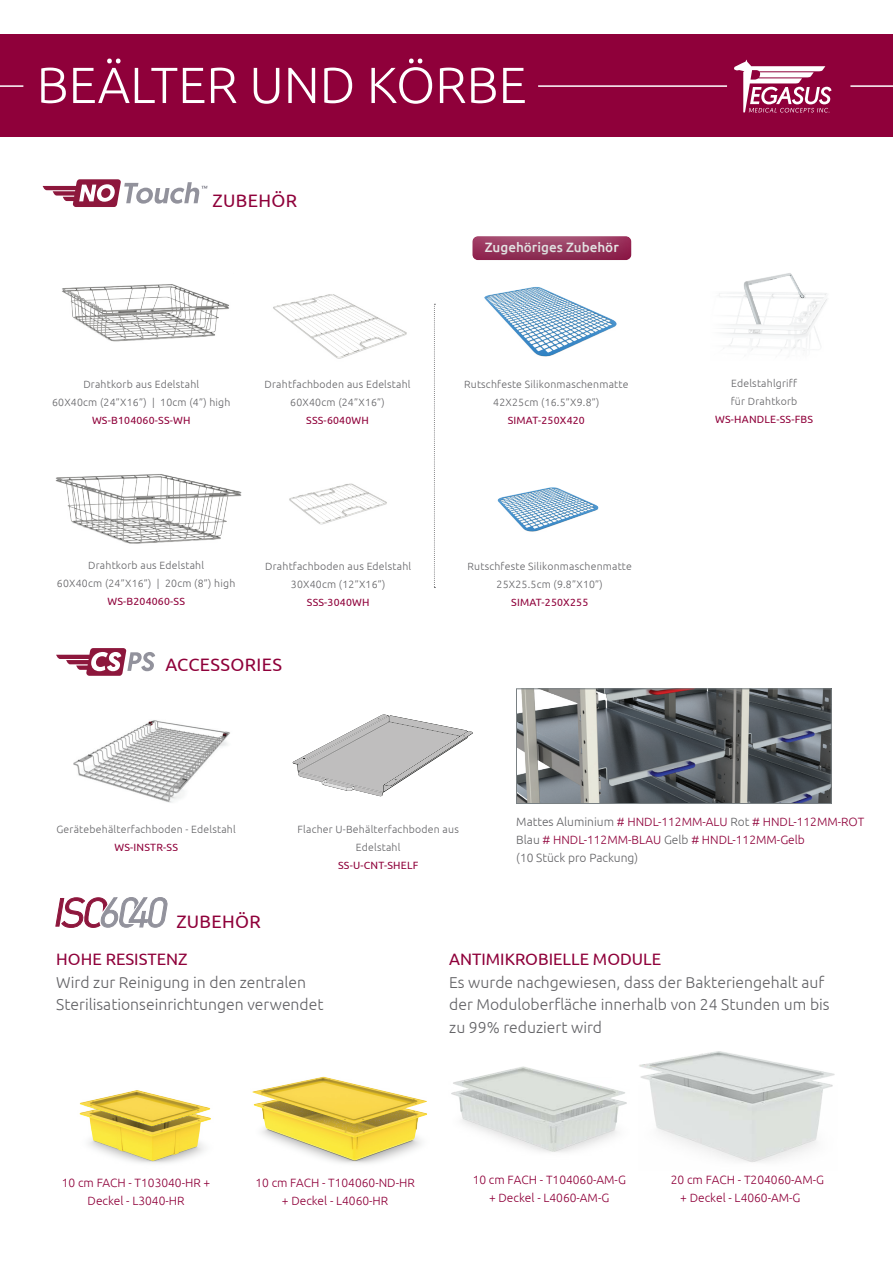
<style>
.page{position:relative;width:893px;height:1263px;background:#fff}
.page>*{position:absolute;margin:0;border:0;box-sizing:border-box;transform-origin:0 0}
.t1{font:300 50.7px "Ubuntu";color:#fff}
.t2{font:18px "Ubuntu";letter-spacing:.02em;color:#8f003a}
.t3{font:16.5px "Ubuntu";color:#8f003a}
.t4{font:300 15.75px/22.5px "Ubuntu";color:#636366}
.t5{font:500 13.5px "Ubuntu";color:#fff}
.t6{font:300 12px/17.5px "Ubuntu";color:#8f003a;text-align:center}
.t7{font:300 10.5px/18px "Ubuntu";letter-spacing:.02em;color:#636366;text-align:center}
.t8{font:10.5px "Ubuntu";letter-spacing:.02em;color:#8f003a}
.s1{color:#636366}
</style>
<div class="page">
<div style="left:0;top:34px;width:893px;height:102px;background:#8f003a"></div>
<hr style="left:850px;top:85px;width:43px;height:2px;background:#fff">
<hr style="left:0;top:85px;width:23px;height:2px;background:#fff">
<hr style="left:538px;top:85px;width:189px;height:2px;background:#fff">
<svg style="left:734px;top:60px;width:97px;height:53px"></svg>
<img style="left:262px;top:1124px;width:159px;height:40px">
<img style="left:451px;top:1066px;width:176px;height:86px">
<img style="left:639px;top:1051px;width:196px;height:112px">
<img style="left:497px;top:487px;width:102px;height:45px">
<img style="left:484px;top:287px;width:133px;height:70px">
<img style="left:55px;top:474px;width:187px;height:70px">
<img style="left:62px;top:284px;width:167px;height:58px">
<img style="left:289px;top:483px;width:98px;height:42px">
<img style="left:273px;top:294px;width:134px;height:65px">
<svg style="left:434px;top:304px;width:1px;height:284px"></svg>
<div style="left:468px;top:236px;width:198px;height:27px;background:#231f20;opacity:.75"></div>
<svg style="left:56px;top:648px;width:99px;height:28px"></svg>
<svg style="left:43px;top:179px;width:165px;height:28px"></svg>
<img style="left:73px;top:720px;width:157px;height:83px">
<img style="left:89px;top:1144px;width:115px;height:19px">
<img style="left:79px;top:1090px;width:132px;height:54px">
<img style="left:518px;top:691px;width:311px;height:111px">
<div style="left:516px;top:689px;width:315px;height:115px;border:1px solid #798083"></div>
<svg style="left:293px;top:715px;width:180px;height:81px"></svg>
<img style="left:252px;top:1076px;width:176px;height:48px">
<svg style="left:55px;top:897px;width:113px;height:31px"></svg>
<svg style="left:719px;top:273px;width:108px;height:78px"></svg>
<h1 class="t1" style="left:37px;top:54px;width:492px">BEÄLTER UND KÖRBE</h1>
<h2 class="t2" style="left:213px;top:190px;width:86px">ZUBEHÖR</h2>
<p class="t7" style="left:52px;top:375px;width:180px">Drahtkorb aus Edelstahl<br>60X40cm (24”X16”) | 10cm (4”) high</p>
<p class="t8" style="left:92px;top:414px;width:100px">WS-B104060-SS-WH</p>
<p class="t7" style="left:265px;top:375px;width:147px">Drahtfachboden aus Edelstahl<br>60X40cm (24”X16”)</p>
<p class="t8" style="left:306px;top:414px;width:64px">SSS-6040WH</p>
<p class="t5" style="left:485px;top:239px;width:135px">Zugehöriges Zubehör</p>
<p class="t7" style="left:464px;top:375px;width:166px">Rutschfeste Silikonmaschenmatte<br>42X25cm (16.5”X9.8”)</p>
<p class="t8" style="left:508px;top:414px;width:79px">SIMAT-250X420</p>
<p class="t7" style="left:57px;top:556px;width:180px">Drahtkorb aus Edelstahl<br>60X40cm (24”X16”) | 20cm (8”) high</p>
<p class="t8" style="left:107px;top:595px;width:79px">WS-B204060-SS</p>
<p class="t7" style="left:265px;top:557px;width:147px">Drahtfachboden aus Edelstahl<br>30X40cm (12”X16”)</p>
<p class="t8" style="left:307px;top:596px;width:64px">SSS-3040WH</p>
<h2 class="t2" style="left:165px;top:654px;width:118px">ACCESSORIES</h2>
<p class="t7" style="left:467px;top:557px;width:166px">Rutschfeste Silikonmaschenmatte<br>25X25.5cm (9.8”X10”)</p>
<p class="t8" style="left:511px;top:596px;width:79px">SIMAT-250X255</p>
<p class="t7" style="left:731px;top:374px;width:68px;text-align:left">Edelstahlgriff für Drahtkorb</p>
<p class="t8" style="left:715px;top:413px;width:99px">WS-HANDLE-SS-FBS</p>
<p class="t7" style="left:57px;top:819px;width:181px">Gerätebehälterfachboden - Edelstahl</p>
<p class="t8" style="left:114px;top:840px;width:65px">WS-INSTR-SS</p>
<h2 class="t2" style="left:176px;top:910px;width:86px">ZUBEHÖR</h2>
<p class="t7" style="left:298px;top:819px;width:163px">Flacher U-Behälterfachboden aus<br>Edelstahl</p>
<p class="t8" style="left:338px;top:858px;width:82px">SS-U-CNT-SHELF</p>
<p class="t6" style="left:516px;top:813px;width:349px;line-height:18px;text-align:left"><span class="s1">Mattes Aluminium</span> # HNDL-112MM-ALU <span class="s1">Rot</span> # HNDL-112MM-ROT<br><span class="s1">Blau</span> # HNDL-112MM-BLAU <span class="s1">Gelb</span> # HNDL-112MM-Gelb<br><span class="s1">(10 Stück pro Packung)</span></p>
<h3 class="t3" style="left:56px;top:949px;width:133px">HOHE RESISTENZ</h3>
<h3 class="t4" style="left:56px;top:970px;width:269px">Wird zur Reinigung in den zentralen<br>Sterilisationseinrichtungen verwendet</h3>
<h3 class="t3" style="left:449px;top:949px;width:214px">ANTIMIKROBIELLE MODULE</h3>
<h3 class="t4" style="left:449px;top:970px;width:382px">Es wurde nachgewiesen, dass der Bakteriengehalt auf der Moduloberfläche innerhalb von 24 Stunden um bis zu 99% reduziert wird</h3>
<p class="t6" style="left:62px;top:1174px;width:150px">10 cm FACH - T103040-HR +<br>Deckel - L3040-HR</p>
<p class="t6" style="left:255px;top:1174px;width:161px">10 cm FACH - T104060-ND-HR + Deckel - L4060-HR</p>
<p class="t6" style="left:473px;top:1171px;width:155px">10 cm FACH - T104060-AM-G + Deckel - L4060-AM-G</p>
<p class="t6" style="left:680px;top:1171px;width:145px;text-align:left;text-indent:-9px">20 cm FACH - T204060-AM-G + Deckel - L4060-AM-G</p>
</div>
